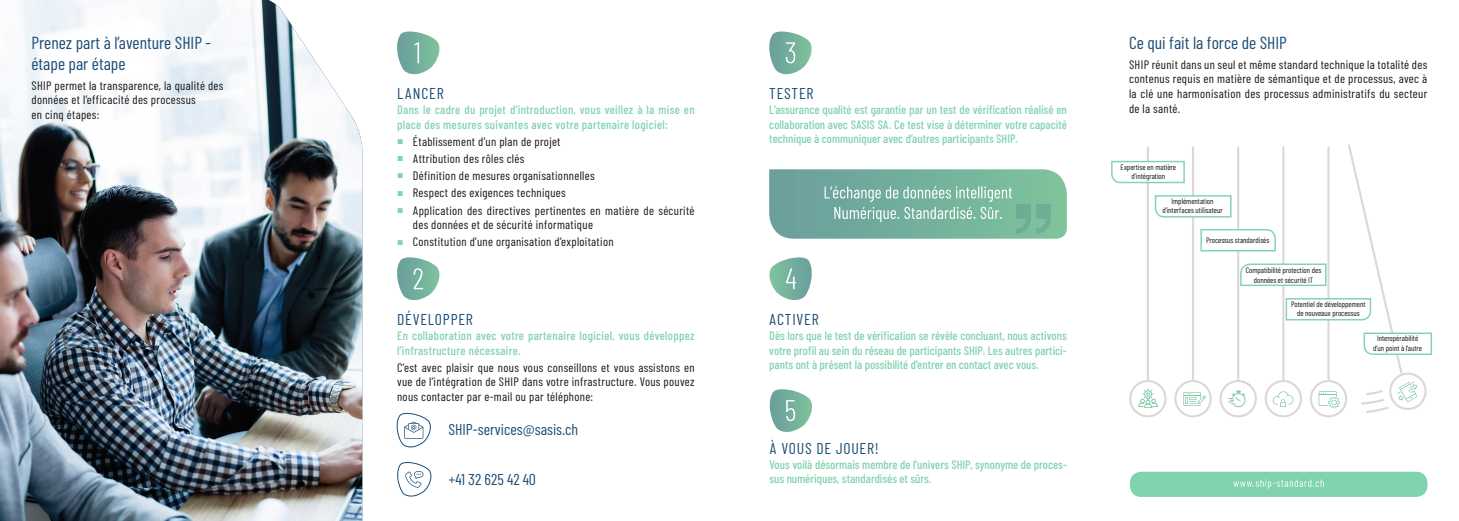
<style>
.page{position:relative;width:1459px;height:521px;background:#fff}
.page>*{position:absolute;margin:0;border:0;box-sizing:border-box;transform-origin:0 0}
.t1{font:17.5px/21px "Barlow Condensed";color:#1a4d77}
.t2{font:15.75px "Barlow Condensed";letter-spacing:.045em;color:#1a4d77}
.t3{font:15.75px "Barlow Condensed";color:#1a4d77}
.t4{font:12.25px/14.7px "Barlow Condensed";letter-spacing:.025em;color:#131413}
.t5{font:500 12.25px/14.7px "Barlow Condensed";letter-spacing:.015em;color:#81d2af}
.t6{font:7.88px/9.5px "Barlow Condensed";color:#131413;text-align:center}
.s1{font-family:"Arial";font-size:10.5px;color:#81d2af}
</style>
<div class="page">
<img style="left:0;top:0;width:362px;height:521px">
<svg style="left:397px;top:257px;width:42px;height:43px"></svg>
<svg style="left:769px;top:32px;width:42px;height:42px"></svg>
<svg style="left:769px;top:257px;width:43px;height:43px"></svg>
<svg style="left:397px;top:32px;width:42px;height:42px"></svg>
<svg style="left:397px;top:462px;width:35px;height:35px"></svg>
<svg style="left:396px;top:412px;width:35px;height:36px"></svg>
<svg style="left:769px;top:389px;width:43px;height:43px"></svg>
<svg style="left:769px;top:169px;width:297px;height:70px;background:#7eb5a3"></svg>
<div style="left:1129px;top:472px;width:298px;height:25px;background:#81d2af;border-radius:11px"></div>
<svg style="left:1233px;top:479px;width:90px;height:10px"></svg>
<div style="left:1174px;top:380px;width:37px;height:37px;border:2px solid #dbd8d6;border-radius:50%"></div>
<div style="left:1129px;top:380px;width:37px;height:37px;border:2px solid #dbd8d6;border-radius:50%"></div>
<div style="left:1309px;top:380px;width:38px;height:37px;border:2px solid #dbd8d6;border-radius:50%"></div>
<div style="left:1264px;top:380px;width:38px;height:37px;border:2px solid #dbd8d6;border-radius:50%"></div>
<div style="left:1219px;top:380px;width:37px;height:37px;border:2px solid #dbd8d6;border-radius:50%"></div>
<svg style="left:1111px;top:144px;width:321px;height:270px"></svg>
<p class="t1" style="left:32px;top:32px;width:181px">Prenez part à l’aventure SHIP - étape par étape</p>
<p class="t4" style="left:32px;top:78px;width:193px">SHIP permet la transparence, la qualité des données et l’efficacité des processus<br>en cinq étapes:</p>
<p class="t2" style="left:397px;top:84px;width:48px">LANCER</p>
<p class="t5" style="left:397px;top:102px;width:299px">Dans le cadre du projet d’introduction, vous veillez à la mise en place des mesures suivantes avec votre partenaire logiciel:</p>
<p class="t4" style="left:397px;top:134px;width:165px"><span class="s1">■</span> Établissement d’un plan de projet</p>
<p class="t4" style="left:397px;top:151px;width:129px"><span class="s1">■</span> Attribution des rôles clés</p>
<p class="t4" style="left:397px;top:168px;width:199px"><span class="s1">■</span> Définition de mesures organisationnelles</p>
<p class="t4" style="left:397px;top:185px;width:170px"><span class="s1">■</span> Respect des exigences techniques</p>
<p class="t4" style="left:413px;top:202px;width:283px;text-indent:-16px"><span class="s1">■</span> Application des directives pertinentes en matière de sécurité des données et de sécurité informatique</p>
<p class="t4" style="left:397px;top:234px;width:218px"><span class="s1">■</span> Constitution d’une organisation d’exploitation</p>
<p class="t2" style="left:397px;top:310px;width:77px">DÉVELOPPER</p>
<p class="t5" style="left:397px;top:328px;width:299px">En collaboration avec votre partenaire logiciel, vous développez l’infrastructure nécessaire.</p>
<p class="t4" style="left:397px;top:360px;width:299px;text-align:justify">C’est avec plaisir que nous vous conseillons et vous assistons en vue de l’intégration de SHIP dans votre infrastructure. Vous pouvez nous contacter par e-mail ou par téléphone:</p>
<p class="t3" style="left:448px;top:420px;width:131px">SHIP-services@sasis.ch</p>
<p class="t3" style="left:448px;top:469px;width:89px">+41 32 625 42 40</p>
<p class="t2" style="left:769px;top:84px;width:46px">TESTER</p>
<p class="t5" style="left:769px;top:102px;width:299px;text-align:justify">L’assurance qualité est garantie par un test de vérification réalisé en collaboration avec SASIS SA. Ce test vise à déterminer votre capacité technique à communiquer avec d’autres participants SHIP.</p>
<p class="t2" style="left:769px;top:310px;width:51px">ACTIVER</p>
<p class="t5" style="left:769px;top:328px;width:299px;text-align:justify">Dès lors que le test de vérification se révèle concluant, nous activons votre profil au sein du réseau de participants SHIP. Les autres partici&shy;pants ont à présent la possibilité d’entrer en contact avec vous.</p>
<p class="t2" style="left:769px;top:438px;width:111px">À VOUS DE JOUER!</p>
<p class="t5" style="left:769px;top:456px;width:299px">Vous voilà désormais membre de l’univers SHIP, synonyme de proces&shy;sus numériques, standardisés et sûrs.</p>
<p class="t1" style="left:1129px;top:32px;width:159px">Ce qui fait la force de SHIP</p>
<p class="t4" style="left:1129px;top:57px;width:300px;text-align:justify">SHIP réunit dans un seul et même standard technique la totalité des contenus requis en matière de sémantique et de processus, avec à la clé une harmonisation des processus administratifs du secteur de la santé.</p>
<p class="t6" style="left:1120px;top:162px;width:57px">Expertise en matière</p>
<p class="t6" style="left:1131px;top:171px;width:35px">d’intégration</p>
<p class="t6" style="left:1162px;top:196px;width:62px">Implémentation d’interfaces utilisateur</p>
<p class="t6" style="left:1206px;top:235px;width:65px">Processus standardisés</p>
<p class="t6" style="left:1245px;top:265px;width:77px">Compatibilité protection des</p>
<p class="t6" style="left:1253px;top:275px;width:61px">données et sécurité IT</p>
<p class="t6" style="left:1291px;top:299px;width:76px">Potentiel de développement</p>
<p class="t6" style="left:1297px;top:309px;width:64px">de nouveaux processus</p>
<p class="t6" style="left:1373px;top:333px;width:50px">Interopérabilité d’un point à l’autre</p>
</div>
